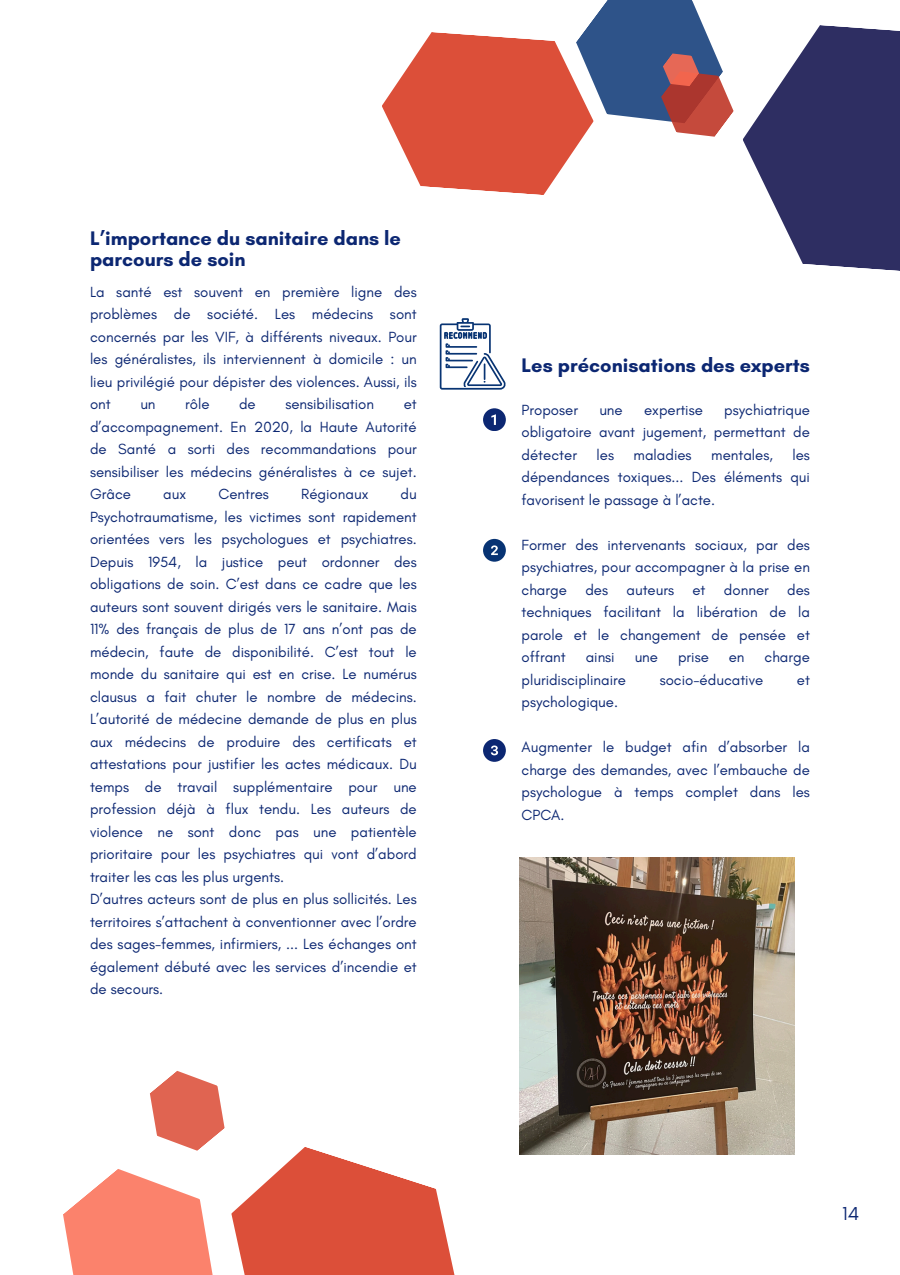
<style>
.page{position:relative;width:900px;height:1275px;background:#fff}
.page>*{position:absolute;margin:0;border:0;box-sizing:border-box;transform-origin:0 0}
.t1{font:700 20px/21px "Glacial Indifference";color:#0c2772}
.t2{font:19px "Glacial Indifference";color:#0c2772}
.t3{font:15px/22.5px "Glacial Indifference";color:#0c2772;text-align:justify}
</style>
<div class="page">
<svg style="left:743px;top:25px;width:157px;height:246px"></svg>
<svg style="left:382px;top:0;width:352px;height:195px"></svg>
<svg style="left:231px;top:1147px;width:224px;height:128px"></svg>
<svg style="left:63px;top:1169px;width:150px;height:106px"></svg>
<svg style="left:150px;top:1071px;width:75px;height:80px"></svg>
<svg style="left:440px;top:318px;width:66px;height:72px"></svg>
<svg style="left:483px;top:408px;width:23px;height:23px"></svg>
<svg style="left:483px;top:539px;width:23px;height:22px"></svg>
<svg style="left:483px;top:739px;width:23px;height:23px"></svg>
<img style="left:519px;top:858px;width:276px;height:297px">
<p class="t1" style="left:90px;top:227px;width:313px">L’importance du sanitaire dans le parcours de soin</p>
<p class="t3" style="left:90px;top:280px;width:328px">La santé est souvent en première ligne des problèmes de société. Les médecins sont concernés par les VIF, à différents niveaux. Pour les généralistes, ils interviennent à domicile : un lieu privilégié pour dépister des violences. Aussi, ils ont</p>
<p class="t3" style="left:140px;top:393px;width:17px">un</p>
<p class="t3" style="left:185px;top:393px;width:26px">rôle</p>
<p class="t3" style="left:239px;top:393px;width:18px">de</p>
<p class="t3" style="left:285px;top:393px;width:90px">sensibilisation</p>
<p class="t3" style="left:90px;top:393px;width:328px;text-indent:314px">et d’accompagnement. En 2020, la Haute Autorité de Santé a sorti des recommandations pour sensibiliser les médecins généralistes à ce sujet.<br>Grâce</p>
<p class="t3" style="left:90px;top:483px;width:328px;text-indent:311px">du Psychotraumatisme, les victimes sont rapidement orientées vers les psychologues et psychiatres.<br>Depuis 1954, la justice peut ordonner des obligations de soin. C’est dans ce cadre que les auteurs sont souvent dirigés vers le sanitaire. Mais 11% des français de plus de 17 ans n’ont pas de médecin, faute de disponibilité. C’est tout le monde du sanitaire qui est en crise. Le numérus clausus a fait chuter le nombre de médecins.<br>L’autorité de médecine demande de plus en plus aux médecins de produire des certificats et attestations pour justifier les actes médicaux. Du temps de travail supplémentaire pour une profession déjà à flux tendu. Les auteurs de violence ne sont donc pas une patientèle prioritaire pour les psychiatres qui vont d’abord traiter les cas les plus urgents.</p>
<p class="t3" style="left:90px;top:888px;width:328px">D’autres acteurs sont de plus en plus sollicités. Les territoires s’attachent à conventionner avec l’ordre des sages-femmes, infirmiers, ... Les échanges ont également débuté avec les services d’incendie et de secours.</p>
<p class="t3" style="left:163px;top:483px;width:24px">aux</p>
<p class="t3" style="left:218px;top:483px;width:52px">Centres</p>
<p class="t3" style="left:301px;top:483px;width:69px">Régionaux</p>
<p class="t1" style="left:522px;top:355px;width:290px">Les préconisations des experts</p>
<p class="t3" style="left:522px;top:398px;width:58px">Proposer</p>
<p class="t3" style="left:599px;top:398px;width:25px">une</p>
<p class="t3" style="left:644px;top:398px;width:60px">expertise</p>
<p class="t3" style="left:522px;top:398px;width:290px;text-indent:203px">psychiatrique obligatoire avant jugement, permettant de détecter</p>
<p class="t3" style="left:522px;top:443px;width:290px;text-indent:271px">les dépendances toxiques... Des éléments qui favorisent le passage à l’acte.</p>
<p class="t3" style="left:522px;top:533px;width:290px">Former des intervenants sociaux, par des psychiatres, pour accompagner à la prise en charge des auteurs et donner des techniques facilitant la libération de la parole et le changement de pensée et offrant</p>
<p class="t3" style="left:597px;top:443px;width:19px">les</p>
<p class="t3" style="left:634px;top:443px;width:59px">maladies</p>
<p class="t3" style="left:711px;top:443px;width:63px">mentales,</p>
<p class="t3" style="left:586px;top:646px;width:31px">ainsi</p>
<p class="t3" style="left:635px;top:646px;width:25px">une</p>
<p class="t3" style="left:678px;top:646px;width:32px">prise</p>
<p class="t3" style="left:729px;top:646px;width:17px">en</p>
<p class="t3" style="left:765px;top:646px;width:47px">charge</p>
<p class="t3" style="left:522px;top:668px;width:106px">pluridisciplinaire</p>
<p class="t3" style="left:660px;top:668px;width:105px">socio-éducative</p>
<p class="t3" style="left:797px;top:668px;width:15px">et</p>
<p class="t3" style="left:522px;top:691px;width:98px">psychologique.</p>
<h1 class="t3" style="left:522px;top:736px;width:290px">Augmenter le budget afin d’absorber la charge des demandes, avec l’embauche de psychologue à temps complet dans les CPCA.</h1>
<p class="t2" style="left:842px;top:1202px;width:18px">14</p>
</div>
